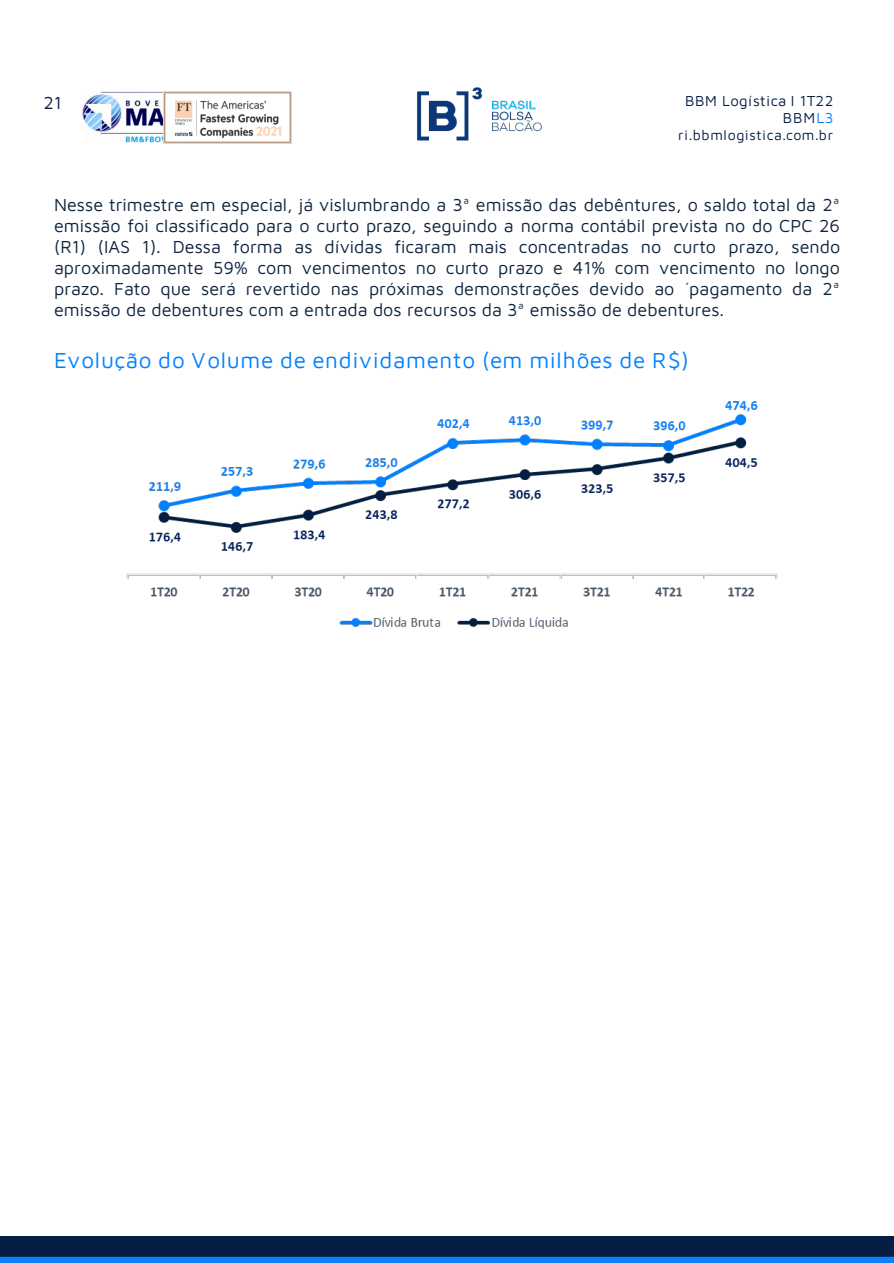
<style>
.page{position:relative;width:894px;height:1263px;background:#fff}
.page>*{position:absolute;margin:0;border:0;box-sizing:border-box;transform-origin:0 0}
.t1{font:22.5px "Maven Pro Bold";letter-spacing:.035em;color:#0081ff}
.t2{font:18px/21.1px "Maven Pro Regular";color:#0f243e;text-align:justify}
.t3{font:18px "Maven Pro Regular";color:#041e42}
.t4{font:15px "Maven Pro Bold";letter-spacing:.03em;color:#041e42}
.t5{font:15px "Maven Pro Black";letter-spacing:.065em;color:#041e42}
.t6{font:14.25px "Maven Pro Black";letter-spacing:.05em;color:#041e42}
.s1{color:#0081ff}
</style>
<div class="page">
<img style="left:82px;top:91px;width:109px;height:53px">
<img style="left:417px;top:88px;width:124px;height:53px">
<img style="left:0;top:1236px;width:893px;height:27px">
<img style="left:163px;top:91px;width:129px;height:52px">
<img style="left:126px;top:401px;width:652px;height:228px">
<p class="t3" style="left:43px;top:90px;width:20px">21</p>
<p class="t4" style="left:685px;top:90px;width:150px">BBM Logística I 1T22</p>
<p class="t5" style="left:782px;top:108px;width:52px">BBM<span class="s1">L3</span></p>
<p class="t6" style="left:677px;top:125px;width:156px">ri.bbmlogistica.com.br</p>
<p class="t2" style="left:54px;top:193px;width:787px">Nesse trimestre em especial, já vislumbrando a 3ª emissão das debêntures, o saldo total da 2ª emissão foi classificado para o curto prazo, seguindo a norma contábil prevista no do CPC 26 (R1) (IAS 1). Dessa forma as dívidas ficaram mais concentradas no curto prazo, sendo aproximadamente 59% com vencimentos no curto prazo e 41% com vencimento no longo prazo. Fato que será revertido nas próximas demonstrações devido ao ´pagamento da 2ª emissão de debentures com a entrada dos recursos da 3ª emissão de debentures.</p>
<p class="t1" style="left:54px;top:345px;width:636px">Evolução do Volume de endividamento (em milhões de R$)</p>
</div>
